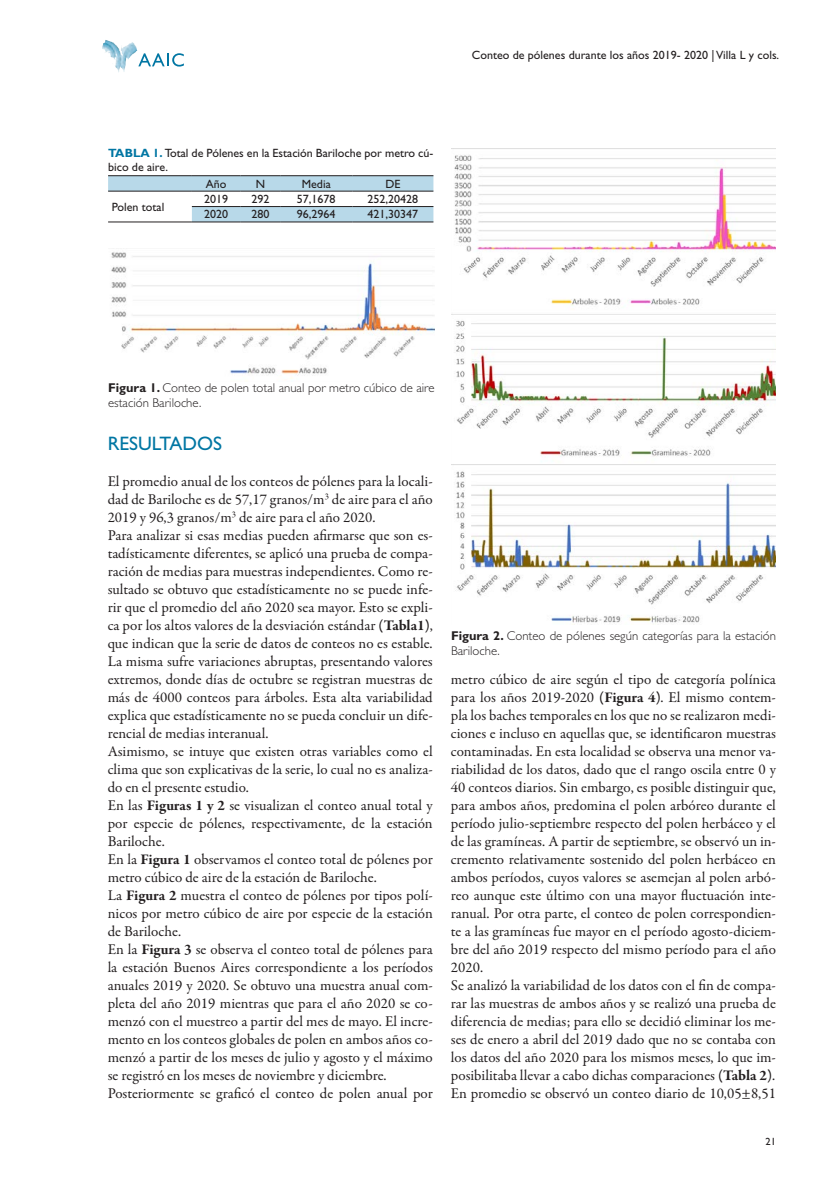
<style>
.page{position:relative;width:830px;height:1191px;background:#fff}
.page>*{position:absolute;margin:0;border:0;box-sizing:border-box;transform-origin:0 0}
.texto{font:19.5px "Gill Sans Std";color:#0076a3}
.texto-2{font:15px/18px "Garamond Premr Pro";color:#231f20;text-align:justify}
.epigrafe{font:300 12.75px/15.3px "Gill Sans Std";color:#231f20}
.texto_tablas{font:12px "Gill Sans Std";color:#231f20}
.encabezado{font:12px/14.4px "Gill Sans Std";color:#231f20}
.t1{font:10.5px "Gill Sans Std";color:#231f20}
.s1{font-weight:700;color:#0076a3}
.s2{font-weight:700}
</style>
<div class="page">
<svg style="left:138px;top:53px;width:46px;height:14px"></svg>
<img style="left:102px;top:40px;width:9px;height:13px">
<img style="left:107px;top:42px;width:30px;height:23px">
<svg style="left:108px;top:176px;width:325px;height:46px"></svg>
<hr style="left:108px;top:222px;width:84px;height:1px;background:#231f20">
<hr style="left:192px;top:191px;width:48px;height:1px;background:#231f20">
<hr style="left:240px;top:191px;width:40px;height:1px;background:#231f20">
<hr style="left:280px;top:191px;width:72px;height:1px;background:#231f20">
<hr style="left:352px;top:191px;width:81px;height:1px;background:#231f20">
<hr style="left:192px;top:206px;width:48px;height:1px;background:#231f20">
<hr style="left:192px;top:222px;width:48px;height:1px;background:#231f20">
<hr style="left:240px;top:206px;width:40px;height:1px;background:#231f20">
<hr style="left:240px;top:222px;width:40px;height:1px;background:#231f20">
<hr style="left:280px;top:206px;width:72px;height:1px;background:#231f20">
<hr style="left:280px;top:222px;width:72px;height:1px;background:#231f20">
<hr style="left:352px;top:206px;width:81px;height:1px;background:#231f20">
<hr style="left:352px;top:222px;width:81px;height:1px;background:#231f20">
<hr style="left:108px;top:175px;width:84px;height:1px;background:#231f20">
<hr style="left:192px;top:175px;width:48px;height:1px;background:#231f20">
<hr style="left:240px;top:175px;width:40px;height:1px;background:#231f20">
<hr style="left:280px;top:175px;width:72px;height:1px;background:#231f20">
<hr style="left:352px;top:175px;width:81px;height:1px;background:#231f20">
<hr style="left:108px;top:191px;width:84px;height:1px;background:#231f20">
<img style="left:111px;top:252px;width:323px;height:127px">
<img style="left:451px;top:155px;width:324px;height:470px">
<p class="encabezado" style="left:108px;top:146px;width:326px"><span class="s1">TABLA 1.</span> Total de Pólenes en la Estación Bariloche por metro cú&shy;bico de aire.</p>
<p class="texto_tablas" style="left:206px;top:177px;width:22px">Año</p>
<p class="texto_tablas" style="left:256px;top:177px;width:11px">N</p>
<p class="texto_tablas" style="left:301px;top:177px;width:30px">Media</p>
<p class="texto_tablas" style="left:385px;top:177px;width:16px">DE</p>
<p class="texto_tablas" style="left:112px;top:200px;width:54px">Polen total</p>
<p class="texto_tablas" style="left:204px;top:192px;width:25px">2019</p>
<p class="texto_tablas" style="left:251px;top:192px;width:19px">292</p>
<p class="texto_tablas" style="left:297px;top:192px;width:40px">57,1678</p>
<p class="texto_tablas" style="left:367px;top:192px;width:52px">252,20428</p>
<p class="texto_tablas" style="left:204px;top:207px;width:25px">2020</p>
<p class="texto_tablas" style="left:251px;top:207px;width:19px">280</p>
<p class="texto_tablas" style="left:297px;top:207px;width:40px">96,2964</p>
<p class="texto_tablas" style="left:367px;top:207px;width:52px">421,30347</p>
<p class="texto_tablas" style="left:471px;top:48px;width:309px">Conteo de pólenes durante los años 2019- 2020 | Villa L y cols.</p>
<p class="epigrafe" style="left:108px;top:380px;width:328px"><span class="s2">Figura 1.</span> Conteo de polen total anual por metro cúbico de aire estación Bariloche.</p>
<p class="texto" style="left:108px;top:432px;width:116px">RESULTADOS</p>
<p class="texto-2" style="left:108px;top:473px;width:326px">El promedio anual de los conteos de pólenes para la locali&shy;dad de Bariloche es de 57,17 granos/m<sup>3</sup> de aire para el año 2019 y 96,3 granos/m<sup>3</sup> de aire para el año 2020.</p>
<p class="texto-2" style="left:108px;top:527px;width:326px">Para analizar si esas medias pueden afirmarse que son es&shy;tadísticamente diferentes, se aplicó una prueba de compa&shy;ración de medias para muestras independientes. Como re&shy;sultado se obtuvo que estadísticamente no se puede infe&shy;rir que el promedio del año 2020 sea mayor. Esto se expli&shy;ca por los altos valores de la desviación estándar <span class="s2">(Tabla1)</span>, que indican que la serie de datos de conteos no es estable.<br>La misma sufre variaciones abruptas, presentando valores extremos, donde días de octubre se registran muestras de más de 4000 conteos para árboles. Esta alta variabilidad explica que estadísticamente no se pueda concluir un dife&shy;rencial de medias interanual.</p>
<p class="texto-2" style="left:108px;top:743px;width:326px">Asimismo, se intuye que existen otras variables como el clima que son explicativas de la serie, lo cual no es analiza&shy;do en el presente estudio.</p>
<p class="texto-2" style="left:108px;top:797px;width:326px">En las <span class="s2">Figuras 1 y 2</span> se visualizan el conteo anual total y por especie de pólenes, respectivamente, de la estación Bariloche.</p>
<p class="texto-2" style="left:108px;top:851px;width:326px">En la <span class="s2">Figura 1</span> observamos el conteo total de pólenes por metro cúbico de aire de la estación de Bariloche.</p>
<p class="texto-2" style="left:108px;top:887px;width:326px">La <span class="s2">Figura 2</span> muestra el conteo de pólenes por tipos polí&shy;nicos por metro cúbico de aire por especie de la estación de Bariloche.</p>
<p class="texto-2" style="left:108px;top:941px;width:326px">En la <span class="s2">Figura 3</span> se observa el conteo total de pólenes para la estación Buenos Aires correspondiente a los períodos anuales 2019 y 2020. Se obtuvo una muestra anual com&shy;pleta del año 2019 mientras que para el año 2020 se co&shy;menzó con el muestreo a partir del mes de mayo. El incre&shy;mento en los conteos globales de polen en ambos años co&shy;menzó a partir de los meses de julio y agosto y el máximo se registró en los meses de noviembre y diciembre.</p>
<p class="texto-2" style="left:108px;top:1085px;width:326px">Posteriormente se graficó el conteo de polen anual por</p>
<p class="epigrafe" style="left:451px;top:628px;width:326px"><span class="s2">Figura 2.</span> Conteo de pólenes según categorías para la estación<br>Bariloche.</p>
<p class="texto-2" style="left:450px;top:671px;width:326px">metro cúbico de aire según el tipo de categoría polínica para los años 2019-2020 <span class="s2">(Figura 4)</span>. El mismo contem&shy;pla los baches temporales en los que no se realizaron medi&shy;ciones e incluso en aquellas que, se identificaron muestras contaminadas. En esta localidad se observa una menor va&shy;riabilidad de los datos, dado que el rango oscila entre 0 y 40 conteos diarios. Sin embargo, es posible distinguir que, para ambos años, predomina el polen arbóreo durante el período julio-septiembre respecto del polen herbáceo y el de las gramíneas. A partir de septiembre, se observó un in&shy;cremento relativamente sostenido del polen herbáceo en ambos períodos, cuyos valores se asemejan al polen arbó&shy;reo aunque este último con una mayor fluctuación inte&shy;ranual. Por otra parte, el conteo de polen correspondien&shy;te a las gramíneas fue mayor en el período agosto-diciem&shy;bre del año 2019 respecto del mismo período para el año 2020.</p>
<p class="texto-2" style="left:450px;top:977px;width:326px">Se analizó la variabilidad de los datos con el fin de compa&shy;rar las muestras de ambos años y se realizó una prueba de diferencia de medias; para ello se decidió eliminar los me&shy;ses de enero a abril del 2019 dado que no se contaba con los datos del año 2020 para los mismos meses, lo que im&shy;posibilitaba llevar a cabo dichas comparaciones <span class="s2">(Tabla 2)</span>.</p>
<p class="texto-2" style="left:450px;top:1085px;width:326px">En promedio se observó un conteo diario de 10,05±8,51</p>
<p class="t1" style="left:765px;top:1135px;width:12px">21</p>
</div>
